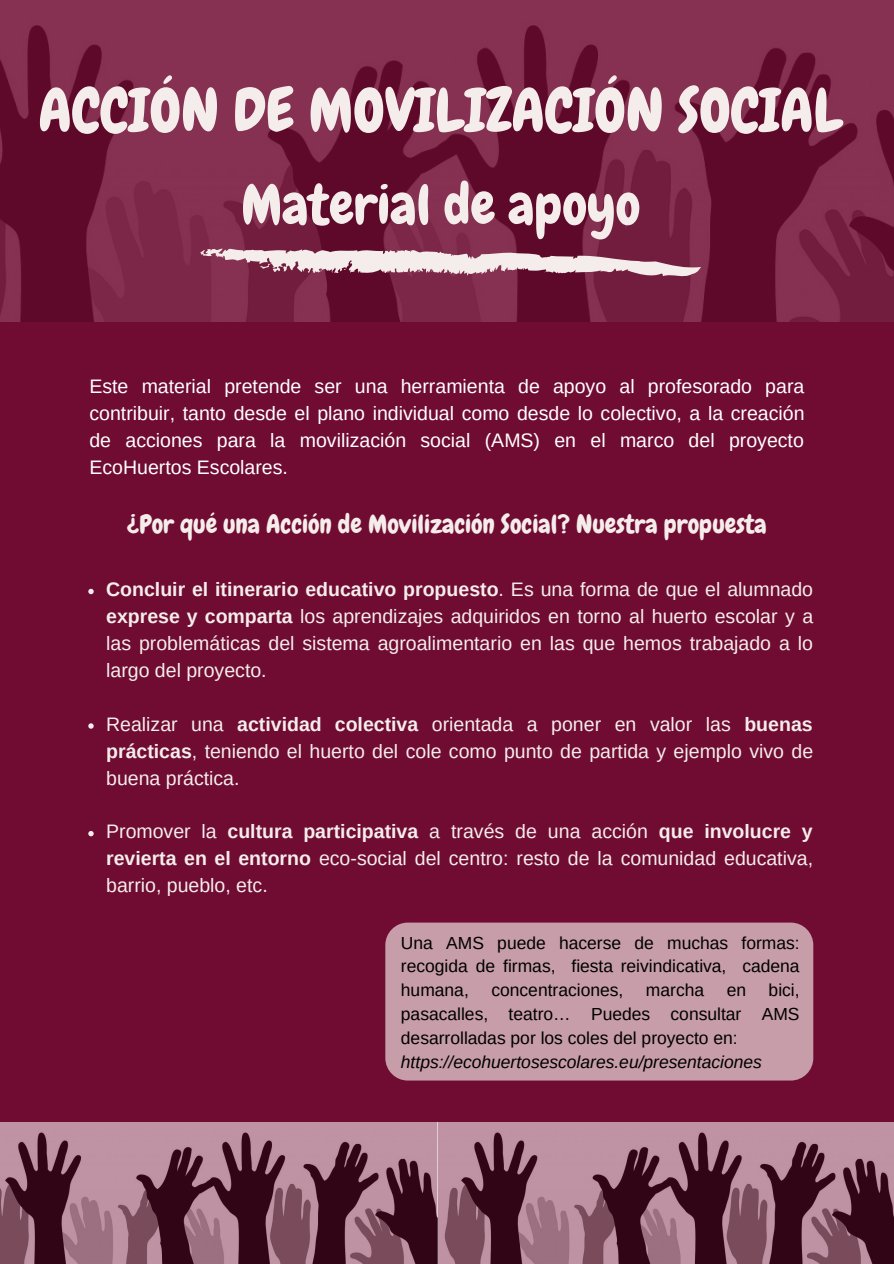
<style>
.page{position:relative;width:894px;height:1264px;background:#fff}
.page>*{position:absolute;margin:0;border:0;box-sizing:border-box;transform-origin:0 0}
.t1{font:60px "Chewy";color:#f5edeb}
.t2{font:55.2px "Chewy";color:#f5edeb}
.t3{font:25.8px "Chewy";color:#f5edeb}
.t4{font:19.5px/26.8px "Arimo";color:#f5edeb;text-align:justify}
.t5{font:19.5px/27px "Arimo";color:#fff;text-align:justify}
.t6{font:17.4px/23.9px "Arimo";color:#000;text-align:justify}
.t7{font:italic 17.4px "Arimo";color:#000}
.s1{font-weight:700}
</style>
<div class="page">
<div style="left:0;top:0;width:893px;height:1263px;background:#700b32"></div>
<svg style="left:88px;top:589px;width:6px;height:5px"></svg>
<svg style="left:88px;top:723px;width:6px;height:5px"></svg>
<svg style="left:88px;top:831px;width:6px;height:5px"></svg>
<div style="left:385px;top:922px;width:428px;height:158px;background:#c69da9;border-radius:22px"></div>
<img style="left:0;top:0;width:893px;height:322px">
<img style="left:0;top:1122px;width:893px;height:141px">
<svg style="left:199px;top:235px;width:502px;height:58px;background:#95546c"></svg>
<h1 class="t1" style="left:38px;top:72px;width:806px">ACCIÓN DE MOVILIZACIÓN SOCIAL</h1>
<h2 class="t2" style="left:241px;top:170px;width:401px">Material de apoyo</h2>
<p class="t5" style="left:89px;top:373px;width:716px">Este material pretende ser una herramienta de apoyo al profesorado para contribuir, tanto desde el plano individual como desde lo colectivo, a la creación de acciones para la movilización social (AMS) en el marco del proyecto EcoHuertos Escolares.</p>
<h3 class="t3" style="left:127px;top:507px;width:641px">¿Por qué una Acción de Movilización Social? Nuestra propuesta</h3>
<p class="t4" style="left:106px;top:576px;width:708px"><span class="s1">Concluir el itinerario educativo propuesto</span>. Es una forma de que el alumnado <span class="s1">exprese y comparta</span> los aprendizajes adquiridos en torno al huerto escolar y a las problemáticas del sistema agroalimentario en las que hemos trabajado a lo largo del proyecto.</p>
<p class="t4" style="left:106px;top:710px;width:708px">Realizar una <span class="s1">actividad colectiva</span> orientada a poner en valor las <span class="s1">buenas prácticas</span>, teniendo el huerto del cole como punto de partida y ejemplo vivo de buena práctica.</p>
<p class="t4" style="left:106px;top:818px;width:708px">Promover la <span class="s1">cultura participativa</span> a través de una acción <span class="s1">que involucre y revierta en el entorno</span> eco-social del centro: resto de la comunidad educativa, barrio, pueblo, etc.</p>
<p class="t6" style="left:401px;top:930px;width:400px">Una AMS puede hacerse de muchas formas: recogida de firmas, fiesta reivindicativa, cadena humana,</p>
<p class="t6" style="left:401px;top:978px;width:400px;text-indent:367px">bici, pasacalles, teatro… Puedes consultar AMS desarrolladas por los coles del proyecto en:</p>
<p class="t7" style="left:401px;top:1052px;width:362px">https://ecohuertosescolares.eu/presentaciones</p>
<p class="t6" style="left:491px;top:978px;width:133px">concentraciones,</p>
<p class="t6" style="left:645px;top:978px;width:60px">marcha</p>
<p class="t6" style="left:726px;top:978px;width:21px">en</p>
</div>
